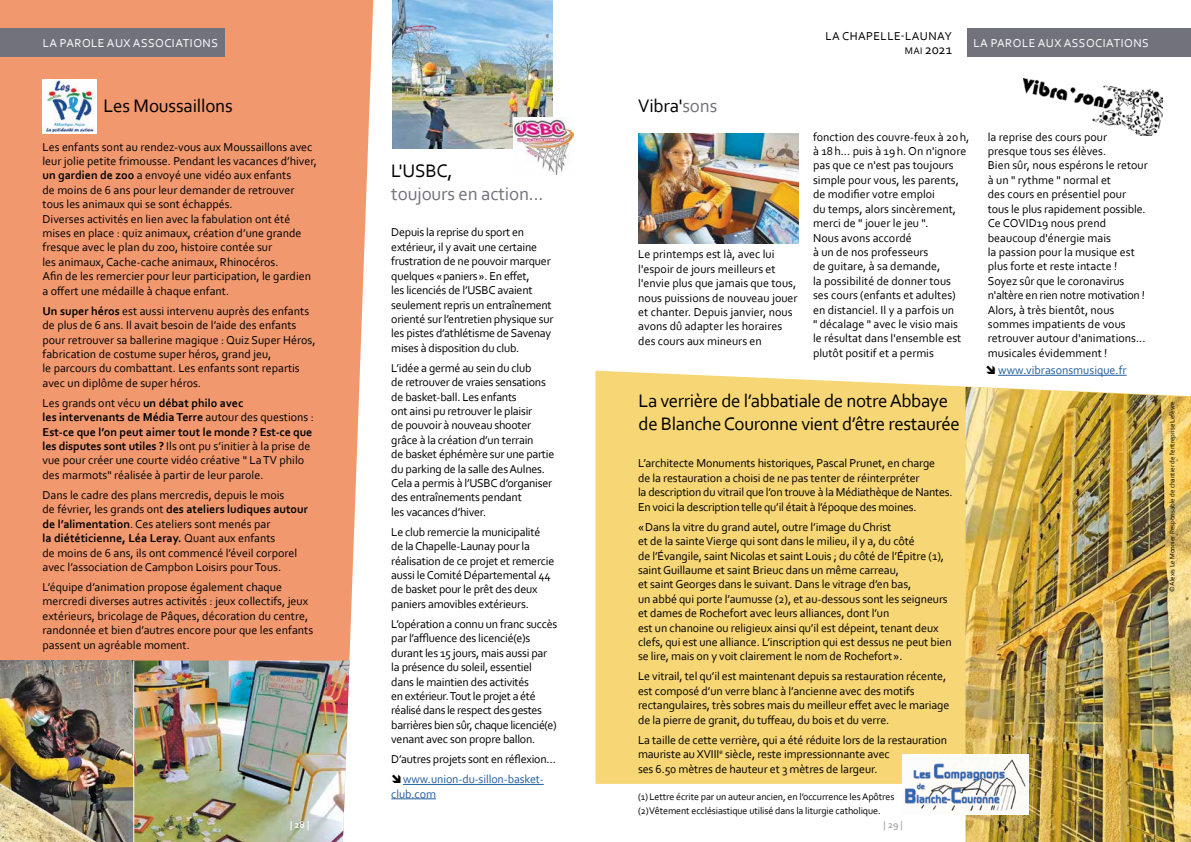
<style>
.page{position:relative;width:1191px;height:842px;background:#fff}
.page>*{position:absolute;margin:0;border:0;box-sizing:border-box;transform-origin:0 0}
.t1{font:19px/22.8px "Corbel";letter-spacing:-.02em;color:#000}
.t2{font:19px "Corbel";letter-spacing:-.01em;color:#72727d}
.t3{font:14px "Corbel";color:#000}
.t4{font:12px/14.4px "Corbel";letter-spacing:-.01em;color:#000}
.t5{font:12px/14.4px "Corbel";letter-spacing:-.01em;color:#215e9e}
.t6{font:12px "Corbel";letter-spacing:.04em;color:#fff}
.t7{font:12px "Corbel";letter-spacing:.04em;color:#000}
.t8{font:10px/14.7px "Corbel";letter-spacing:-.01em;color:#000}
.t9{font:700 10px "Corbel";color:#a7a9ac}
.t10{font:700 10px "Corbel";color:#fff}
.t11{font:7px "Corbel";letter-spacing:-.01em;color:#000}
.s1{font-size:10px}
.s2{color:#72727d}
.s3{font-weight:700}
</style>
<div class="page">
<div style="left:967px;top:28px;width:224px;height:29px;background:#72727d"></div>
<img style="left:638px;top:133px;width:160px;height:111px">
<hr style="left:403px;top:784px;width:140px;height:1px;background:#215e9e">
<hr style="left:391px;top:798px;width:45px;height:1px;background:#215e9e">
<img style="left:392px;top:0;width:161px;height:149px">
<img style="left:1023px;top:78px;width:139px;height:58px">
<div style="left:0;top:0;width:373px;height:671px;background:#f1986f"></div>
<img style="left:134px;top:660px;width:215px;height:182px">
<div style="left:0;top:28px;width:224px;height:29px;background:#72727d"></div>
<img style="left:513px;top:118px;width:61px;height:58px">
<img style="left:0;top:660px;width:133px;height:182px">
<img style="left:43px;top:80px;width:53px;height:54px">
<hr style="left:133px;top:660px;width:1px;height:182px;background:#fff">
<div style="left:595px;top:371px;width:532px;height:413px;background:#f7d675"></div>
<img style="left:965px;top:387px;width:226px;height:455px">
<img style="left:902px;top:754px;width:126px;height:60px">
<svg style="left:986px;top:371px;width:9px;height:3px"></svg>
<p class="t6" style="left:43px;top:36px;width:177px">LA PAROLE AUX ASSOCIATIONS</p>
<p class="t7" style="left:825px;top:29px;width:128px">LA CHAPELLE-LAUNAY</p>
<p class="t3" style="left:905px;top:41px;width:49px"><span class="s1">MAI</span> 2021</p>
<p class="t6" style="left:973px;top:36px;width:177px">LA PAROLE AUX ASSOCIATIONS</p>
<h1 class="t1" style="left:103px;top:94px;width:131px">Les Moussaillons</h1>
<h1 class="t1" style="left:638px;top:94px;width:81px">Vibra'<span class="s2">sons</span></h1>
<p class="t4" style="left:43px;top:139px;width:276px">Les enfants sont au rendez-vous aux Moussaillons avec leur jolie petite frimousse. Pendant les vacances d’hiver, <span class="s3">un gardien de zoo</span> a envoyé une vidéo aux enfants<br>de moins de 6 ans pour leur demander de retrouver tous les animaux qui se sont échappés.<br>Diverses activités en lien avec la fabulation ont été mises en place : quiz animaux, création d’une grande fresque avec le plan du zoo, histoire contée sur<br>les animaux, Cache-cache animaux, Rhinocéros.<br>Afin de les remercier pour leur participation, le gardien a offert une médaille à chaque enfant.</p>
<p class="t4" style="left:43px;top:303px;width:274px"><span class="s3">Un super héros</span> est aussi intervenu auprès des enfants de plus de 6 ans. Il avait besoin de l’aide des enfants pour retrouver sa ballerine magique : Quiz Super Héros, fabrication de costume super héros, grand jeu,<br>le parcours du combattant. Les enfants sont repartis avec un diplôme de super héros.</p>
<p class="t4" style="left:43px;top:395px;width:273px">Les grands ont vécu <span class="s3">un débat philo avec<br>les intervenants de Média Terre</span> autour des questions :<br><span class="s3">Est-ce que l’on peut aimer tout le monde ? Est-ce que les disputes sont utiles ?</span> Ils ont pu s’initier à la prise de vue pour créer une courte vidéo créative " La TV philo des marmots" réalisée à partir de leur parole.</p>
<p class="t4" style="left:43px;top:487px;width:267px">Dans le cadre des plans mercredis, depuis le mois<br>de février, les grands ont <span class="s3">des ateliers ludiques autour de l’alimentation</span>. Ces ateliers sont menés par<br><span class="s3">la diététicienne, Léa Leray.</span> Quant aux enfants<br>de moins de 6 ans, ils ont commencé l’éveil corporel avec l’association de Campbon Loisirs pour Tous.</p>
<p class="t4" style="left:43px;top:579px;width:272px">L’équipe d’animation propose également chaque mercredi diverses autres activités : jeux collectifs, jeux extérieurs, bricolage de Pâques, décoration du centre, randonnée et bien d’autres encore pour que les enfants passent un agréable moment.</p>
<h1 class="t1" style="left:391px;top:159px;width:63px">L'USBC,</h1>
<h1 class="t2" style="left:391px;top:182px;width:154px">toujours en action...</h1>
<p class="t4" style="left:391px;top:225px;width:164px">Depuis la reprise du sport en extérieur, il y avait une certaine frustration de ne pouvoir marquer quelques «paniers». En effet,<br>les licenciés de l’USBC avaient seulement repris un entraînement orienté sur l’entretien physique sur les pistes d’athlétisme de Savenay mises à disposition du club.</p>
<p class="t4" style="left:391px;top:360px;width:165px">L’idée a germé au sein du club<br>de retrouver de vraies sensations de basket-ball. Les enfants<br>ont ainsi pu retrouver le plaisir<br>de pouvoir à nouveau shooter grâce à la création d’un terrain<br>de basket éphémère sur une partie du parking de la salle des Aulnes.<br>Cela a permis à l’USBC d’organiser des entraînements pendant<br>les vacances d’hiver.</p>
<p class="t4" style="left:391px;top:524px;width:164px">Le club remercie la municipalité de la Chapelle-Launay pour la réalisation de ce projet et remercie aussi le Comité Départemental 44 de basket pour le prêt des deux paniers amovibles extérieurs.</p>
<p class="t4" style="left:391px;top:616px;width:168px">L’opération a connu un franc succès par l’affluence des licencié(e)s durant les 15 jours, mais aussi par la présence du soleil, essentiel dans le maintien des activités<br>en extérieur. Tout le projet a été réalisé dans le respect des gestes barrières bien sûr, chaque licencié(e) venant avec son propre ballon.</p>
<p class="t4" style="left:391px;top:752px;width:166px">D’autres projets sont en réflexion…</p>
<p class="t5" style="left:391px;top:772px;width:154px;text-indent:12px">www.union-du-sillon-basket&shy;club.com</p>
<p class="t4" style="left:638px;top:247px;width:161px">Le printemps est là, avec lui l'espoir de jours meilleurs et l'envie plus que jamais que tous, nous puissions de nouveau jouer et chanter. Depuis janvier, nous avons dû adapter les horaires des cours aux mineurs en</p>
<p class="t4" style="left:813px;top:129px;width:158px">fonction des couvre-feux à 20h, à 18h... puis à 19h. On n'ignore pas que ce n'est pas toujours simple pour vous, les parents, de modifier votre emploi<br>du temps, alors sincèrement, merci de " jouer le jeu ".<br>Nous avons accordé<br>à un de nos professeurs<br>de guitare, à sa demande,<br>la possibilité de donner tous ses cours (enfants et adultes) en distanciel. Il y a parfois un<br>" décalage " avec le visio mais le résultat dans l'ensemble est plutôt positif et a permis</p>
<p class="t4" style="left:987px;top:129px;width:161px">la reprise des cours pour presque tous ses élèves.<br>Bien sûr, nous espérons le retour à un " rythme " normal et<br>des cours en présentiel pour tous le plus rapidement possible.<br>Ce COVID19 nous prend beaucoup d'énergie mais<br>la passion pour la musique est plus forte et reste intacte !<br>Soyez sûr que le coronavirus n'altère en rien notre motivation !<br>Alors, à très bientôt, nous sommes impatients de vous retrouver autour d'animations... musicales évidemment !</p>
<p class="t5" style="left:998px;top:363px;width:130px">www.vibrasonsmusique.fr</p>
<h1 class="t1" style="left:638px;top:389px;width:323px">La verrière de l’abbatiale de notre Abbaye de Blanche Couronne vient d’être restaurée</h1>
<p class="t4" style="left:638px;top:456px;width:316px">L’architecte Monuments historiques, Pascal Prunet, en charge<br>de la restauration a choisi de ne pas tenter de réinterpréter<br>la description du vitrail que l’on trouve à la Médiathèque de Nantes.<br>En voici la description telle qu’il était à l’époque des moines.</p>
<p class="t4" style="left:638px;top:519px;width:315px">«Dans la vitre du grand autel, outre l’image du Christ<br>et de la sainte Vierge qui sont dans le milieu, il y a, du côté<br>de l’Évangile, saint Nicolas et saint Louis ; du côté de l’Épitre (1), saint Guillaume et saint Brieuc dans un même carreau,<br>et saint Georges dans le suivant. Dans le vitrage d’en bas,<br>un abbé qui porte l’aumusse (2), et au-dessous sont les seigneurs et dames de Rochefort avec leurs alliances, dont l’un<br>est un chanoine ou religieux ainsi qu’il est dépeint, tenant deux clefs, qui est une alliance. L’inscription qui est dessus ne peut bien se lire, mais on y voit clairement le nom de Rochefort».</p>
<p class="t4" style="left:638px;top:669px;width:313px">Le vitrail, tel qu’il est maintenant depuis sa restauration récente, est composé d’un verre blanc à l’ancienne avec des motifs rectangulaires, très sobres mais du meilleur effet avec le mariage de la pierre de granit, du tuffeau, du bois et du verre.</p>
<p class="t4" style="left:638px;top:732px;width:311px">La taille de cette verrière, qui a été réduite lors de la restauration mauriste au XVIII<sup>e</sup> siècle, reste impressionnante avec<br>ses 6.50 mètres de hauteur et 3 mètres de largeur.</p>
<p class="t8" style="left:638px;top:789px;width:258px">(1)Lettre écrite par un auteur ancien, en l’occurrence les Apôtres (2)Vêtement ecclésiastique utilisé dans la liturgie catholique.</p>
<p class="t11" style="left:1168px;top:592px;width:192px;rotate:-90deg">© Alexis Le Monnier Responsable de chantier de l’entreprise Lefèvre</p>
<p class="t10" style="left:290px;top:818px;width:21px">| 28 |</p>
<p class="t9" style="left:883px;top:818px;width:21px">| 29 |</p>
</div>
